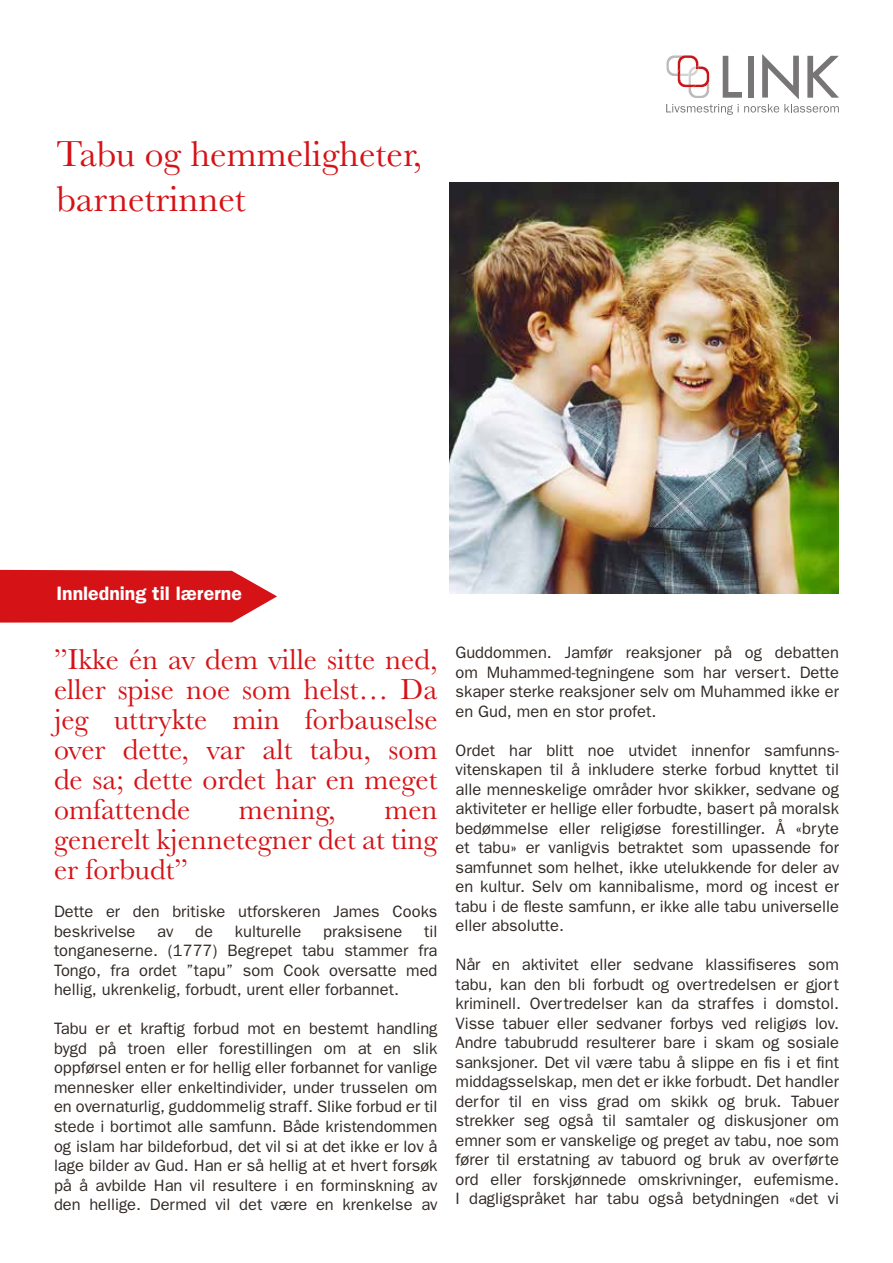
<style>
.page{position:relative;width:893px;height:1263px;background:#fff}
.page>*{position:absolute;margin:0;border:0;box-sizing:border-box;transform-origin:0 0}
.t1{font:37.5px/45px "Baskerville";color:#d51317}
.t2{font:30px/30px "Baskerville";color:#d51317;text-align:justify}
.t3{font:600 19.5px "Franklin Gothic";color:#fff}
.t4{font:16.5px/19.5px "Franklin Gothic";color:#302824;text-align:justify}
</style>
<div class="page">
<svg style="left:666px;top:54px;width:173px;height:61px"></svg>
<svg style="left:0;top:570px;width:277px;height:52px;background:#d8272b"></svg>
<img style="left:450px;top:183px;width:389px;height:410px">
<h1 class="t1" style="left:56px;top:131px;width:367px">Tabu og hemmeligheter, barnetrinnet</h1>
<p class="t3" style="left:56px;top:582px;width:187px">Innledning til lærerne</p>
<h2 class="t2" style="left:54px;top:644px;width:385px">”Ikke én av dem ville sitte ned, eller spise noe som helst… Da jeg uttrykte min forbauselse over dette, var alt tabu, som de sa; dette ordet har en meget omfattende</h2>
<h2 class="t2" style="left:239px;top:794px;width:99px">mening,</h2>
<h2 class="t2" style="left:54px;top:794px;width:385px;text-indent:330px">men generelt kjennetegner det at ting er forbudt”</h2>
<p class="t4" style="left:54px;top:902px;width:385px">Dette er den britiske utforskeren James Cooks beskrivelse</p>
<p class="t4" style="left:54px;top:921px;width:385px;text-indent:370px">til tonganeserne. (1777) Begrepet tabu stammer fra Tongo, fra ordet ”tapu” som Cook oversatte med hellig, ukrenkelig, forbudt, urent eller forbannet.</p>
<p class="t4" style="left:54px;top:1019px;width:385px">Tabu er et kraftig forbud mot en bestemt handling bygd på troen eller forestillingen om at en slik oppførsel enten er for hellig eller forbannet for vanlige mennesker eller enkeltindivider, under trusselen om en overnaturlig, guddommelig straff. Slike forbud er til stede i bortimot alle samfunn. Både kristendommen og islam har bildeforbud, det vil si at det ikke er lov å lage bilder av Gud. Han er så hellig at et hvert forsøk på å avbilde Han vil resultere i en forminskning av den hellige. Dermed vil det være en krenkelse av</p>
<p class="t4" style="left:157px;top:921px;width:18px">av</p>
<p class="t4" style="left:195px;top:921px;width:19px">de</p>
<p class="t4" style="left:235px;top:921px;width:68px">kulturelle</p>
<p class="t4" style="left:323px;top:921px;width:81px">praksisene</p>
<p class="t4" style="left:455px;top:642px;width:385px">Guddommen. Jamfør reaksjoner på og debatten om Muhammed-tegningene som har versert. Dette skaper sterke reaksjoner selv om Muhammed ikke er en Gud, men en stor profet.</p>
<p class="t4" style="left:455px;top:740px;width:385px">Ordet har blitt noe utvidet innenfor samfunns&shy;vitenskapen til å inkludere sterke forbud knyttet til alle menneskelige områder hvor skikker, sedvane og aktiviteter er hellige eller forbudte, basert på moralsk bedømmelse eller religiøse forestillinger. Å «bryte et tabu» er vanligvis betraktet som upassende for samfunnet som helhet, ikke utelukkende for deler av en kultur. Selv om kannibalisme, mord og incest er tabu i de fleste samfunn, er ikke alle tabu universelle eller absolutte.</p>
<p class="t4" style="left:455px;top:954px;width:385px">Når en aktivitet eller sedvane klassifiseres som tabu, kan den bli forbudt og overtredelsen er gjort kriminell. Overtredelser kan da straffes i domstol.<br>Visse tabuer eller sedvaner forbys ved religiøs lov.<br>Andre tabubrudd resulterer bare i skam og sosiale sanksjoner. Det vil være tabu å slippe en fis i et fint middagsselskap, men det er ikke forbudt. Det handler derfor til en viss grad om skikk og bruk. Tabuer strekker seg også til samtaler og diskusjoner om emner som er vanskelige og preget av tabu, noe som fører til erstatning av tabuord og bruk av overførte ord eller forskjønnede omskrivninger, eufemisme.<br>I dagligspråket har tabu også betydningen «det vi</p>
</div>
